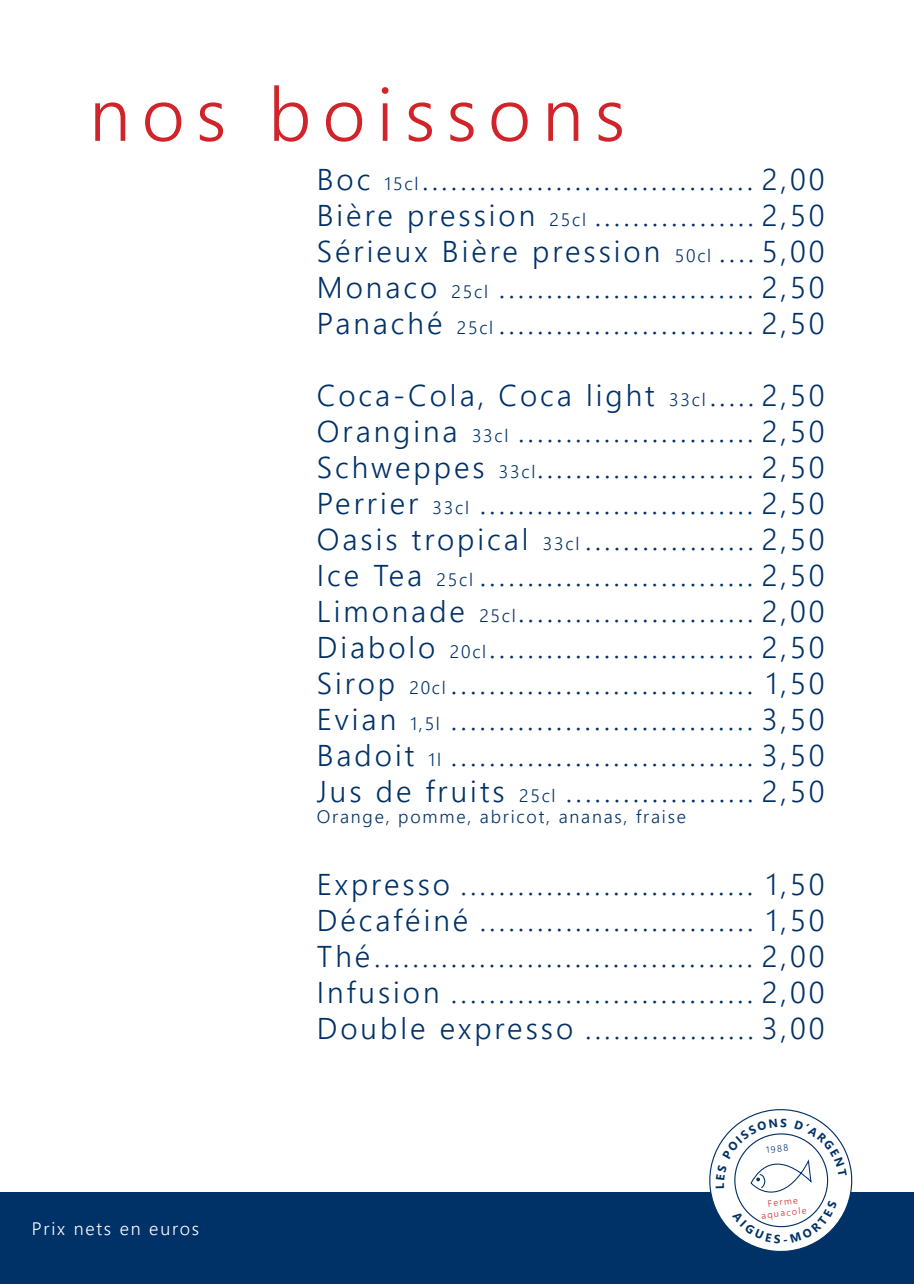
<style>
.page{position:relative;width:914px;height:1284px;background:#fff}
.page>*{position:absolute;margin:0;border:0;box-sizing:border-box;transform-origin:0 0}
.t1{font:300 75px "Segoe UI";letter-spacing:.15em;color:#d1232a}
.t2{font:300 30px/36px "Segoe UI";letter-spacing:.1em;color:#003167;text-align:justify}
.t3{font:300 18px "Segoe UI";letter-spacing:.1em;color:#003167}
.t4{font:300 18px "Segoe UI";letter-spacing:.1em;color:#fff}
.t5{font:300 9.15px/11.1px "Segoe UI";color:#d1232a;text-align:center}
.t6{font:300 9.15px "Segoe UI";color:#003167}
.s1{font-size:18px}
</style>
<div class="page">
<div style="left:0;top:1193px;width:914px;height:91px;background:#003167"></div>
<svg style="left:705px;top:1109px;width:150px;height:142px"></svg>
<h1 class="t1" style="left:89px;top:43px;width:537px">nos boissons</h1>
<p class="t2" style="left:317px;top:158px;width:509px">Boc <span class="s1">15cl</span> ................................... 2,00<br>Bière pression <span class="s1">25cl</span> ................. 2,50<br>Sérieux Bière pression <span class="s1">50cl</span> .... 5,00<br>Monaco <span class="s1">25cl</span> ........................... 2,50<br>Panaché <span class="s1">25cl</span> ........................... 2,50</p>
<p class="t2" style="left:317px;top:374px;width:509px">Coca-Cola, Coca light <span class="s1">33cl</span> ..... 2,50<br>Orangina <span class="s1">33cl</span> ......................... 2,50<br>Schweppes <span class="s1">33cl</span>....................... 2,50<br>Perrier <span class="s1">33cl</span> ............................. 2,50<br>Oasis tropical <span class="s1">33cl</span> .................. 2,50<br>Ice Tea <span class="s1">25cl</span> ............................. 2,50<br>Limonade <span class="s1">25cl</span>......................... 2,00<br>Diabolo <span class="s1">20cl</span>............................ 2,50<br>Sirop <span class="s1">20cl</span> ................................ 1,50<br>Evian <span class="s1">1,5l</span> ................................ 3,50<br>Badoit <span class="s1">1l</span> ................................ 3,50<br>Jus de fruits <span class="s1">25cl</span> .................... 2,50</p>
<p class="t3" style="left:317px;top:800px;width:371px">Orange, pomme, abricot, ananas, fraise</p>
<p class="t2" style="left:317px;top:864px;width:509px">Expresso ............................... 1,50<br>Décaféiné ............................. 1,50<br>Thé........................................ 2,00<br>Infusion ................................ 2,00<br>Double expresso .................. 3,00</p>
<p class="t6" style="left:765px;top:1142px;width:24px;rotate:-7deg">1988</p>
<p class="t4" style="left:32px;top:1212px;width:169px">Prix nets en euros</p>
<p class="t5" style="left:759px;top:1198px;width:47px;rotate:-7deg">Ferme aquacole</p>
</div>
